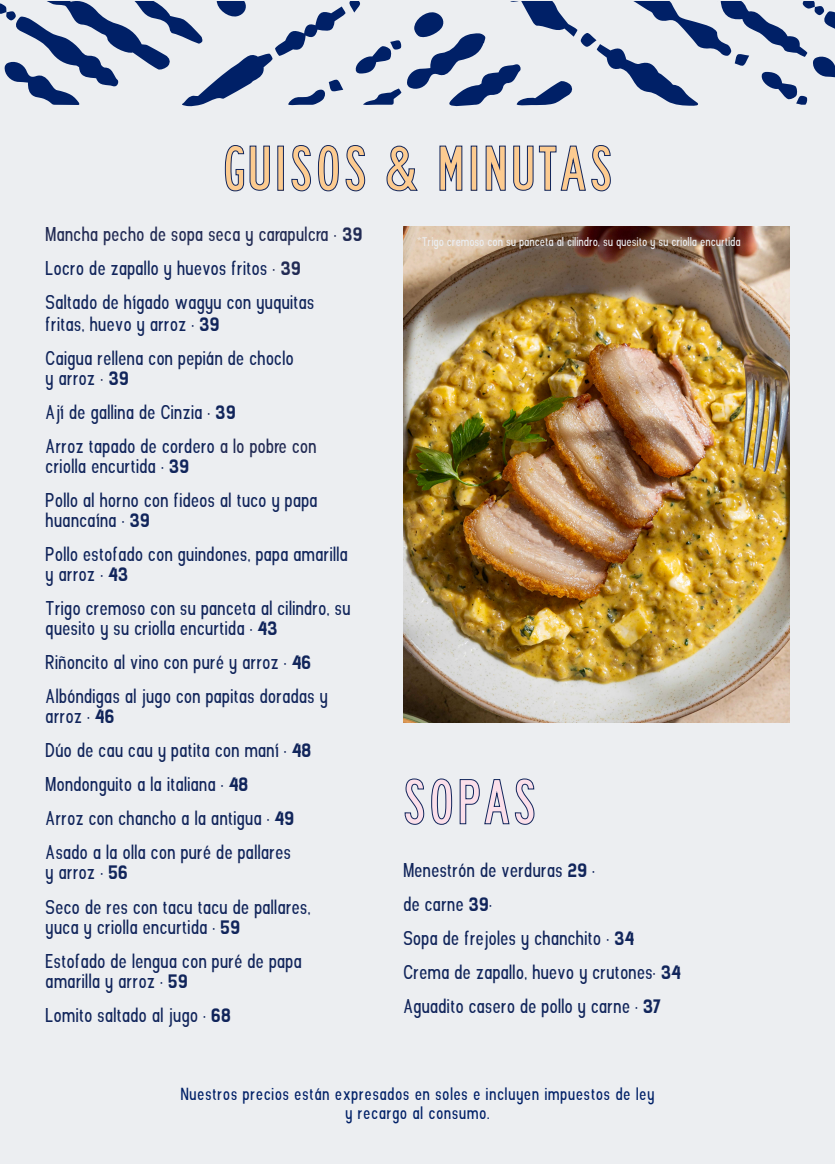
<style>
.page{position:relative;width:835px;height:1164px;background:#eceef1}
.page>*{position:absolute;margin:0;border:0;box-sizing:border-box;transform-origin:0 0}
.t1{font:58.12px "Pavement JNL";letter-spacing:.06em;color:#fccb90}
.t2{font:300 extra-condensed 20px/34px "Gonero";letter-spacing:-.01em;color:#11255b}
.t3{font:300 extra-condensed 17.5px/19.2px "Gonero";letter-spacing:.02em;color:#002067;text-align:center}
.t4{font:300 extra-condensed 12.5px "Gonero";letter-spacing:-.01em;color:#eceef1}
.s1{color:#222b54}
.s2{font-weight:500;color:#222b54}
.s3{font-weight:500}
</style>
<div class="page">
<svg style="left:0;top:1px;width:835px;height:106px"></svg>
<svg style="left:225px;top:145px;width:45px;height:47px"></svg>
<div style="left:277px;top:146px;width:7px;height:45px;border:1px solid #11255b"></div>
<svg style="left:291px;top:145px;width:20px;height:47px"></svg>
<svg style="left:318px;top:145px;width:21px;height:47px"></svg>
<svg style="left:345px;top:145px;width:20px;height:47px"></svg>
<svg style="left:386px;top:145px;width:32px;height:47px"></svg>
<svg style="left:439px;top:145px;width:24px;height:46px"></svg>
<svg style="left:485px;top:145px;width:21px;height:46px"></svg>
<svg style="left:513px;top:145px;width:98px;height:47px"></svg>
<svg style="left:404px;top:778px;width:20px;height:47px"></svg>
<svg style="left:432px;top:778px;width:21px;height:47px"></svg>
<svg style="left:459px;top:778px;width:76px;height:47px"></svg>
<img style="left:403px;top:226px;width:387px;height:496px">
<h1 class="t1" style="left:222px;top:134px;width:392px">GUISOS &amp; MINUTAS</h1>
<p class="t2" style="left:45px;top:218px;width:319px"><span class="s1">Mancha pecho de sopa seca y carapulcra ·</span> <span class="s2">39<br></span>Locro de zapallo y huevos fritos <span class="s1">·</span> <span class="s2">39<br></span>Saltado de hígado wagyu con yuquitas</p>
<p class="t2" style="left:45px;top:308px;width:250px">fritas, huevo y arroz · <span class="s3">39<br></span>Caigua rellena con pepián de choclo</p>
<p class="t2" style="left:45px;top:362px;width:273px">y arroz <span class="s1">·</span> <span class="s3">39<br></span>Ají de gallina de Cinzia · <span class="s3">39<br></span>Arroz tapado de cordero <span class="s1">a lo pobre con</span></p>
<p class="t2" style="left:45px;top:450px;width:274px">criolla encurtida · <span class="s3">39<br></span>Pollo al horno con fideos al tuco y papa</p>
<p class="t2" style="left:45px;top:504px;width:304px">huancaína · <span class="s3">39<br></span>Pollo estofado con guindones, papa amarilla</p>
<p class="t2" style="left:45px;top:558px;width:307px">y arroz · <span class="s3">43<br></span>Trigo cremoso con su panceta al cilindro, su</p>
<p class="t2" style="left:45px;top:612px;width:284px">quesito y su criolla encurtida · <span class="s3">43<br></span>Riñoncito al vino con puré y arroz · <span class="s3">46<br></span>Albóndigas al jugo con papitas doradas y</p>
<p class="t2" style="left:45px;top:700px;width:268px">arroz · <span class="s3">46<br></span>Dúo de cau cau y patita con maní · <span class="s3">48<br></span>Mondonguito a la italiana · <span class="s3">48<br></span>Arroz con chancho a la antigua · <span class="s3">49<br></span>Asado a la olla con puré de pallares</p>
<p class="t2" style="left:45px;top:856px;width:267px">y arroz · <span class="s3">56<br></span>Seco de res con tacu tacu de pallares,</p>
<p class="t2" style="left:45px;top:910px;width:258px">yuca y criolla encurtida · <span class="s3">59<br></span>Estofado de lengua con puré de papa</p>
<p class="t2" style="left:45px;top:965px;width:187px">amarilla y arroz · <span class="s3">59<br></span>Lomito saltado al jugo · <span class="s3">68</span></p>
<p class="t4" style="left:417px;top:235px;width:326px">*Trigo cremoso con su panceta al cilindro, su quesito y su criolla encurtida</p>
<p class="t2" style="left:403px;top:853px;width:279px">Menestrón de verduras <span class="s3">29</span> ·<br>de carne <span class="s3">39</span>·<br>Sopa de frejoles y chanchito · <span class="s3">34<br></span>Crema de zapallo, huevo y crutones· <span class="s3">34<br></span>Aguadito casero de pollo y carne · <span class="s3">37</span></p>
<p class="t3" style="left:180px;top:1085px;width:476px">Nuestros precios están expresados en soles e incluyen impuestos de ley y recargo al consumo.</p>
</div>
